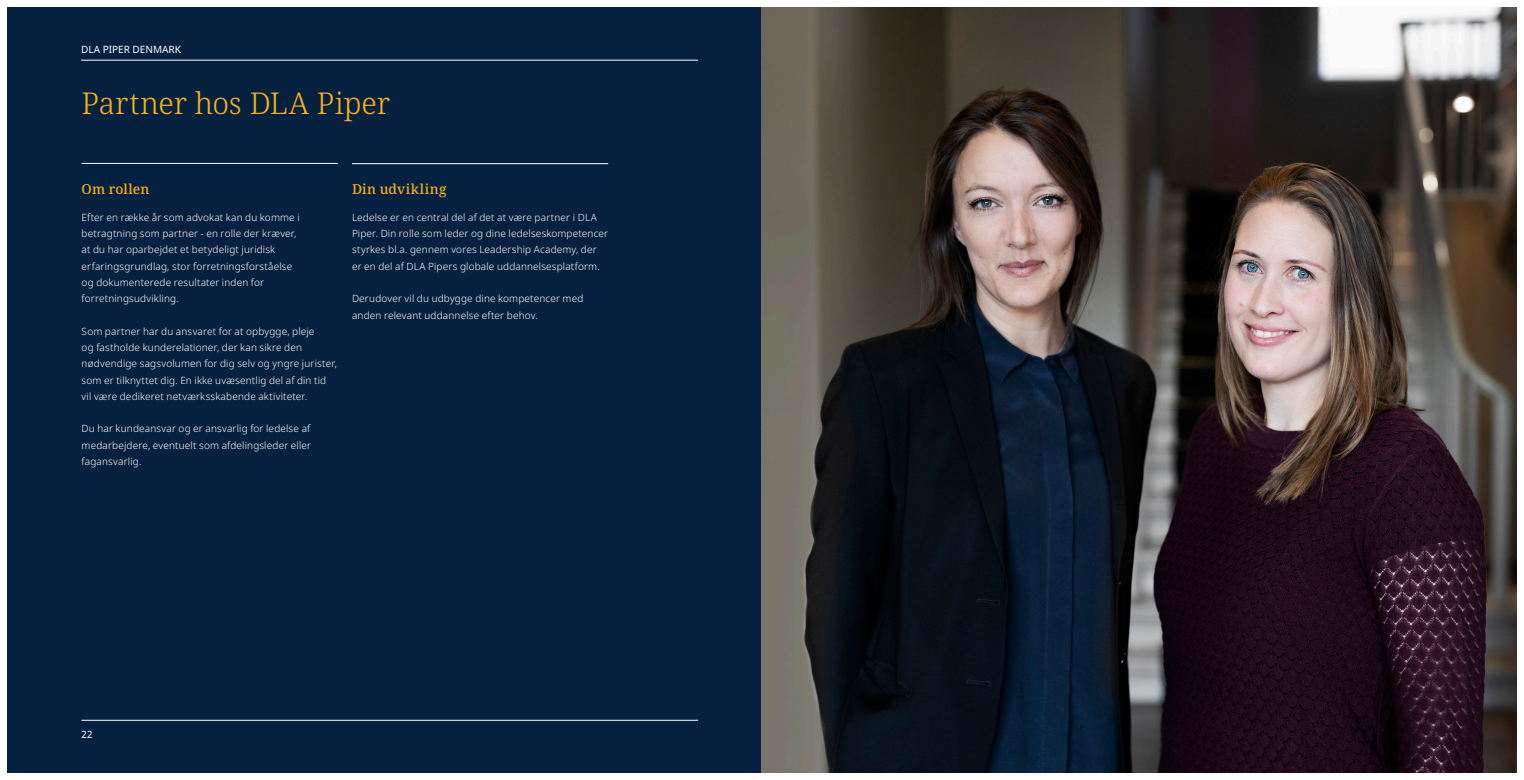
<style>
.page{position:relative;width:1524px;height:780px;background:#fff}
.page>*{position:absolute;margin:0;border:0;box-sizing:border-box;transform-origin:0 0}
.t1{font:300 30px "Noto Serif";letter-spacing:-.005em;color:#fbb316}
.t2{font:500 13.75px "Noto Serif";letter-spacing:.035em;color:#fbb316}
.t3{font:500 13.75px "Noto Serif";letter-spacing:.01em;color:#fbb316}
.t4{font:300 10px/16.2px "Noto Sans";letter-spacing:.015em;color:#fff}
.t5{font:10px "Noto Sans";color:#fff}
</style>
<div class="page">
<div style="left:7px;top:7px;width:755px;height:765px;background:#062140"></div>
<hr style="left:81px;top:60px;width:617px;height:1px;background:#fff">
<hr style="left:81px;top:720px;width:617px;height:1px;background:#fff">
<hr style="left:82px;top:163px;width:256px;height:1px;background:#fff">
<hr style="left:352px;top:163px;width:256px;height:1px;background:#fff">
<img style="left:761px;top:7px;width:755px;height:765px">
<p class="t5" style="left:81px;top:42px;width:101px">DLA PIPER DENMARK</p>
<p class="t1" style="left:82px;top:82px;width:310px">Partner hos DLA Piper</p>
<p class="t3" style="left:82px;top:179px;width:69px">Om rollen</p>
<p class="t4" style="left:82px;top:209px;width:220px">Efter en række år som advokat kan du komme i betragtning som partner - en rolle der kræver, at du har oparbejdet et betydeligt juridisk erfaringsgrundlag, stor forretningsforståelse og dokumenterede resultater inden for forretningsudvikling.</p>
<p class="t4" style="left:82px;top:323px;width:257px">Som partner har du ansvaret for at opbygge, pleje<br>og fastholde kunderelationer, der kan sikre den nødvendige sagsvolumen for dig selv og yngre jurister, som er tilknyttet dig. En ikke uvæsentlig del af din tid vil være dedikeret netværksskabende aktiviteter.</p>
<p class="t4" style="left:82px;top:421px;width:231px;text-align:justify">Du har kundeansvar og er ansvarlig for ledelse af medarbejdere, eventuelt som afdelingsleder eller fagansvarlig.</p>
<p class="t2" style="left:352px;top:179px;width:96px">Din udvikling</p>
<p class="t4" style="left:352px;top:209px;width:258px">Ledelse er en central del af det at være partner i DLA Piper. Din rolle som leder og dine ledelseskompetencer styrkes bl.a. gennem vores Leadership Academy, der er en del af DLA Pipers globale uddannelsesplatform.</p>
<p class="t4" style="left:352px;top:291px;width:233px">Derudover vil du udbygge dine kompetencer med anden relevant uddannelse efter behov.</p>
<p class="t5" style="left:81px;top:727px;width:13px">22</p>
</div>
